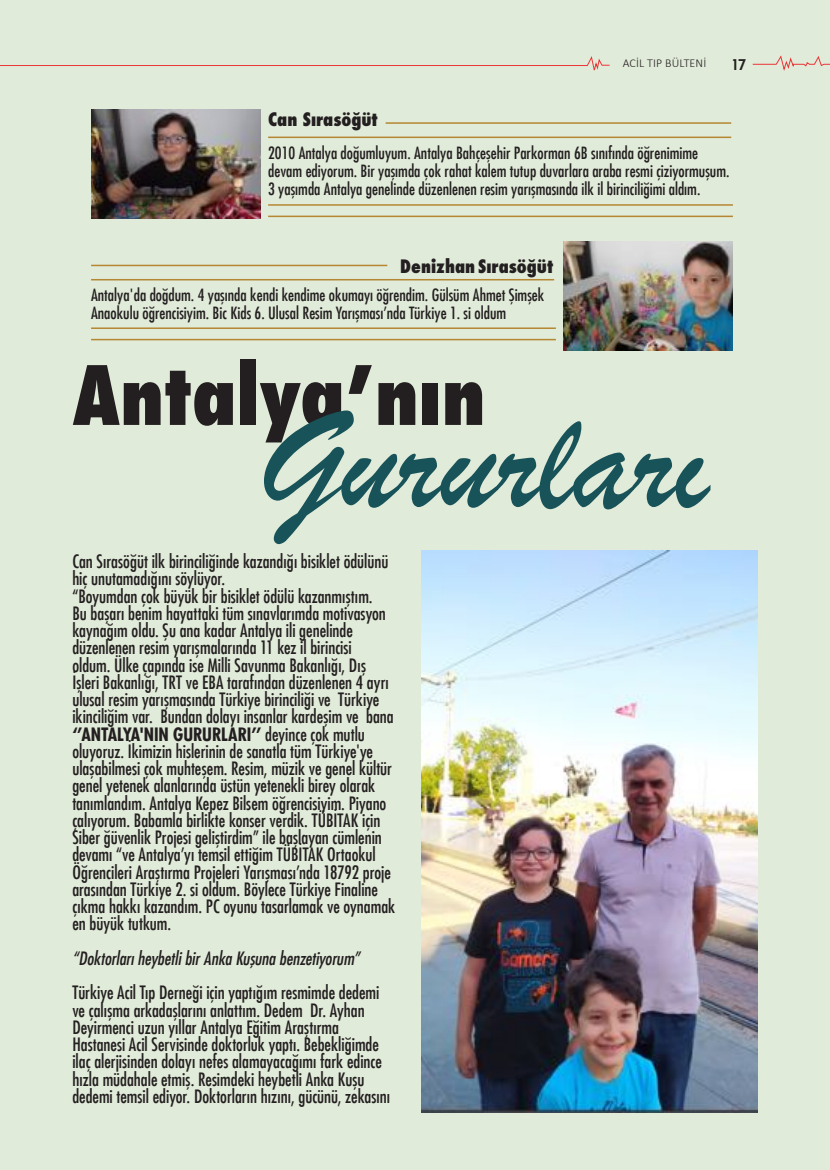
<style>
.page{position:relative;width:830px;height:1170px;background:#fff}
.page>*{position:absolute;margin:0;border:0;box-sizing:border-box;transform-origin:0 0}
.t1{font:146.4px "Brush Script";color:#18535a}
.t2{font:800 condensed 79.35px "Futura";color:#231f20}
.t3{font:18px/17.2px "Futura Std Condensed";color:#231f20}
.t4{font:italic 18px "Futura Std Condensed";color:#231f20}
.t5{font:800 condensed 18px "Futura";color:#231f20}
.t6{font:16.5px/18px "Futura Std Condensed";color:#231f20}
.t7{font:600 16.5px "Josefin Sans";color:#231f20}
.t8{font:300 12px "Calibri";letter-spacing:.01em;color:#231f20}
.s1{font-weight:700}
</style>
<div class="page">
<div style="left:0;top:0;width:829px;height:1169px;background:#e1ebd9"></div>
<svg style="left:752px;top:55px;width:77px;height:16px"></svg>
<svg style="left:0;top:56px;width:610px;height:15px"></svg>
<hr style="left:268px;top:204px;width:464px;height:2px;background:#b58733">
<hr style="left:91px;top:327px;width:464px;height:2px;background:#b58733">
<hr style="left:268px;top:136px;width:462px;height:2px;background:#b58733">
<hr style="left:91px;top:279px;width:463px;height:1px;background:#b58733">
<hr style="left:385px;top:122px;width:345px;height:2px;background:#b58733">
<hr style="left:91px;top:265px;width:296px;height:1px;background:#b58733">
<hr style="left:268px;top:215px;width:464px;height:2px;background:#b58733">
<hr style="left:91px;top:339px;width:464px;height:1px;background:#b58733">
<img style="left:92px;top:109px;width:168px;height:109px">
<img style="left:563px;top:241px;width:168px;height:109px">
<img style="left:421px;top:551px;width:336px;height:561px">
<p class="t5" style="left:268px;top:107px;width:111px">Can Sırasöğüt</p>
<p class="t8" style="left:622px;top:55px;width:85px">ACİL TIP BÜLTENİ</p>
<p class="t7" style="left:732px;top:50px;width:15px">17</p>
<p class="t6" style="left:268px;top:143px;width:462px">2010 Antalya doğumluyum. Antalya Bahçeşehir Parkorman 6B sınıfında öğrenimime devam ediyorum. Bir yaşımda çok rahat kalem tutup duvarlara araba resmi çiziyormuşum.<br>3 yaşımda Antalya genelinde düzenlenen resim yarışmasında ilk il birinciliğimi aldım.</p>
<p class="t5" style="left:400px;top:253px;width:154px">Denizhan Sırasöğüt</p>
<p class="t6" style="left:91px;top:285px;width:454px">Antalya'da doğdum. 4 yaşında kendi kendime okumayı öğrendim. Gülsüm Ahmet Şimşek<br>Anaokulu öğrencisiyim. Bic Kids 6. Ulusal Resim Yarışması’nda Türkiye 1. si oldum</p>
<h2 class="t2" style="left:72px;top:341px;width:414px">Antalya’nın</h2>
<h1 class="t1" style="left:258px;top:365px;width:451px">Gururları</h1>
<p class="t3" style="left:72px;top:552px;width:324px">Can Sırasöğüt ilk birinciliğinde kazandığı bisiklet ödülünü hiç unutamadığını söylüyor.<br>“Boyumdan çok büyük bir bisiklet ödülü kazanmıştım.<br>Bu başarı benim hayattaki tüm sınavlarımda motivasyon kaynağım oldu. Şu ana kadar Antalya ili genelinde düzenlenen resim yarışmalarında 11 kez il birincisi<br>oldum. Ülke çapında ise Milli Savunma Bakanlığı, Dış İşleri Bakanlığı, TRT ve EBA tarafından düzenlenen 4 ayrı ulusal resim yarışmasında Türkiye birinciliği ve Türkiye ikinciliğim var. Bundan dolayı insanlar kardeşim ve bana <span class="s1">‘’ANTALYA'NIN GURURLARI’’</span> deyince çok mutlu oluyoruz. İkimizin hislerinin de sanatla tüm Türkiye'ye ulaşabilmesi çok muhteşem. Resim, müzik ve genel kültür genel yetenek alanlarında üstün yetenekli birey olarak tanımlandım. Antalya Kepez Bilsem öğrencisiyim. Piyano çalıyorum. Babamla birlikte konser verdik. TÜBİTAK için Siber ğüvenlik Projesi geliştirdim” ile başlayan cümlenin devamı “ve Antalya’yı temsil ettiğim TÜBİTAK Ortaokul Öğrencileri Araştırma Projeleri Yarışması’nda 18792 proje arasından Türkiye 2. si oldum. Böylece Türkiye Finaline çıkma hakkı kazandım. PC oyunu tasarlamak ve oynamak en büyük tutkum.</p>
<p class="t4" style="left:72px;top:947px;width:289px">“Doktorları heybetli bir Anka Kuşuna benzetiyorum”</p>
<p class="t3" style="left:72px;top:983px;width:319px">Türkiye Acil Tıp Derneği için yaptığım resmimde dedemi ve çalışma arkadaşlarını anlattım. Dedem Dr. Ayhan Deyirmenci uzun yıllar Antalya Eğitim Araştırma Hastanesi Acil Servisinde doktorluk yaptı. Bebekliğimde ilaç alerjisinden dolayı nefes alamayacağımı fark edince hızla müdahale etmiş. Resimdeki heybetli Anka Kuşu dedemi temsil ediyor. Doktorların hızını, gücünü, zekasını</p>
</div>
